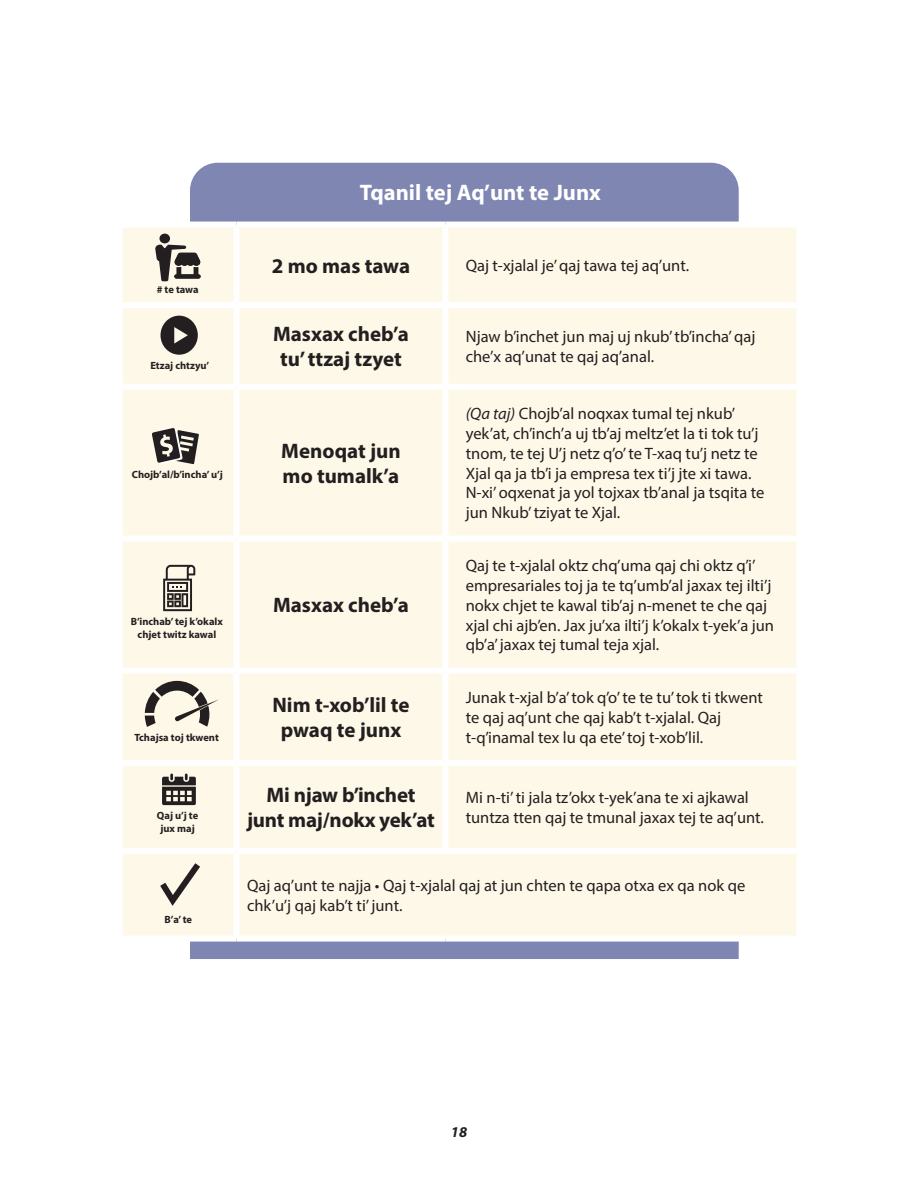
<style>
.page{position:relative;width:918px;height:1188px;background:#fff}
.page>*{position:absolute;margin:0;border:0;box-sizing:border-box;transform-origin:0 0}
.t1{font:700 22.5px "Myriad Pro";color:#fff}
.t2{font:700 21px/25.2px "Myriad Pro";color:#231f20;text-align:center}
.t3{font:16.5px/19.8px "Myriad Pro";color:#231f20}
.t4{font:italic 700 15px "Myriad Pro";color:#231f20}
.t5{font:700 10.5px/12.6px "Myriad Pro";color:#231f20;text-align:center}
.s1{font-style:italic}
</style>
<div class="page">
<div style="left:190px;top:162px;width:549px;height:797px;background:#7f86b2"></div>
<div style="left:123px;top:228px;width:673px;height:708px;background:#fef8e8"></div>
<div style="left:237px;top:222px;width:209px;height:6px;background:#fff"></div>
<div style="left:234px;top:228px;width:6px;height:74px;background:#fff"></div>
<div style="left:442px;top:228px;width:6px;height:74px;background:#fff"></div>
<div style="left:237px;top:302px;width:209px;height:6px;background:#fff"></div>
<div style="left:234px;top:308px;width:6px;height:76px;background:#fff"></div>
<div style="left:442px;top:308px;width:6px;height:76px;background:#fff"></div>
<div style="left:123px;top:384px;width:114px;height:6px;background:#fff"></div>
<div style="left:237px;top:384px;width:209px;height:6px;background:#fff"></div>
<div style="left:234px;top:390px;width:6px;height:146px;background:#fff"></div>
<div style="left:446px;top:384px;width:350px;height:6px;background:#fff"></div>
<div style="left:442px;top:390px;width:6px;height:146px;background:#fff"></div>
<div style="left:123px;top:536px;width:114px;height:6px;background:#fff"></div>
<div style="left:237px;top:536px;width:209px;height:6px;background:#fff"></div>
<div style="left:234px;top:542px;width:6px;height:126px;background:#fff"></div>
<div style="left:446px;top:536px;width:350px;height:6px;background:#fff"></div>
<div style="left:442px;top:542px;width:6px;height:126px;background:#fff"></div>
<div style="left:123px;top:668px;width:114px;height:6px;background:#fff"></div>
<div style="left:237px;top:668px;width:209px;height:6px;background:#fff"></div>
<div style="left:234px;top:674px;width:6px;height:86px;background:#fff"></div>
<div style="left:446px;top:668px;width:350px;height:6px;background:#fff"></div>
<div style="left:442px;top:674px;width:6px;height:86px;background:#fff"></div>
<div style="left:237px;top:760px;width:209px;height:6px;background:#fff"></div>
<div style="left:234px;top:766px;width:6px;height:82px;background:#fff"></div>
<div style="left:442px;top:766px;width:6px;height:82px;background:#fff"></div>
<div style="left:234px;top:854px;width:6px;height:82px;background:#fff"></div>
<div style="left:123px;top:302px;width:114px;height:6px;background:#fff"></div>
<div style="left:446px;top:302px;width:350px;height:6px;background:#fff"></div>
<div style="left:123px;top:760px;width:114px;height:6px;background:#fff"></div>
<div style="left:123px;top:222px;width:114px;height:6px;background:#fff"></div>
<div style="left:446px;top:222px;width:350px;height:6px;background:#fff"></div>
<div style="left:446px;top:760px;width:350px;height:6px;background:#fff"></div>
<div style="left:123px;top:848px;width:114px;height:6px;background:#fff"></div>
<div style="left:237px;top:848px;width:209px;height:6px;background:#fff"></div>
<div style="left:446px;top:848px;width:350px;height:6px;background:#fff"></div>
<div style="left:123px;top:936px;width:114px;height:6px;background:#fff"></div>
<div style="left:237px;top:936px;width:209px;height:6px;background:#fff"></div>
<div style="left:446px;top:936px;width:350px;height:6px;background:#fff"></div>
<svg style="left:155px;top:234px;width:46px;height:47px;background:#959088"></svg>
<svg style="left:161px;top:316px;width:37px;height:39px"></svg>
<svg style="left:163px;top:565px;width:32px;height:46px"></svg>
<svg style="left:162px;top:774px;width:34px;height:31px"></svg>
<svg style="left:152px;top:428px;width:47px;height:36px;background:#7a7671"></svg>
<svg style="left:145px;top:681px;width:74px;height:46px;background:#bab4a9"></svg>
<svg style="left:154px;top:857px;width:52px;height:54px;background:#e0dbcd"></svg>
<p class="t5" style="left:157px;top:283px;width:44px"># te tawa</p>
<p class="t5" style="left:150px;top:358px;width:60px">Etzaj chtzyu’</p>
<p class="t5" style="left:132px;top:468px;width:92px">Chojb’al/b’incha’ u’j</p>
<p class="t5" style="left:131px;top:615px;width:93px">B’inchab’ tej k’okalx chjet twitz kawal</p>
<p class="t5" style="left:134px;top:731px;width:86px">Tchajsa toj tkwent</p>
<p class="t5" style="left:157px;top:809px;width:43px">Qaj u’j te jux maj</p>
<p class="t5" style="left:165px;top:913px;width:29px">B’a’ te</p>
<p class="t1" style="left:360px;top:177px;width:242px">Tqanil tej Aq’unt te Junx</p>
<p class="t2" style="left:272px;top:252px;width:140px">2 mo mas tawa</p>
<p class="t3" style="left:466px;top:255px;width:225px">Qaj t-xjalal je’ qaj tawa tej aq’unt.</p>
<p class="t2" style="left:273px;top:321px;width:137px">Masxax cheb’a tu’ ttzaj tzyet</p>
<p class="t3" style="left:466px;top:326px;width:291px">Njaw b’inchet jun maj uj nkub’ tb’incha’ qaj che’x aq’unat te qaj aq’anal.</p>
<p class="t2" style="left:281px;top:437px;width:121px;text-align:left">Menoqat jun mo tumalk’a</p>
<p class="t2" style="left:273px;top:592px;width:137px">Masxax cheb’a</p>
<p class="t3" style="left:466px;top:404px;width:300px"><span class="s1">(Qa taj)</span> Chojb’al noqxax tumal tej nkub’ yek’at, ch’inch’a uj tb’aj meltz’et la ti tok tu’j tnom, te tej U’j netz q’o’ te T-xaq tu’j netz te Xjal qa ja tb’i ja empresa tex ti’j jte xi tawa.<br>N-xi’ oqxenat ja yol tojxax tb’anal ja tsqita te jun Nkub’ tziyat te Xjal.</p>
<p class="t3" style="left:466px;top:555px;width:310px">Qaj te t-xjalal oktz chq’uma qaj chi oktz q’i’ empresariales toj ja te tq’umb’al jaxax tej ilti’j nokx chjet te kawal tib’aj n-menet te che qaj xjal chi ajb’en. Jax ju’xa ilti’j k’okalx t-yek’a jun qb’a’ jaxax tej tumal teja xjal.</p>
<p class="t2" style="left:272px;top:692px;width:139px">Nim t-xob’lil te pwaq te junx</p>
<p class="t3" style="left:466px;top:688px;width:299px">Junak t-xjal b’a’ tok q’o’ te te tu’ tok ti tkwent te qaj aq’unt che qaj kab’t t-xjalal. Qaj t-q’inamal tex lu qa ete’ toj t-xob’lil.</p>
<p class="t2" style="left:247px;top:782px;width:189px">Mi njaw b’inchet junt maj/nokx yek’at</p>
<p class="t3" style="left:466px;top:788px;width:300px">Mi n-ti’ ti jala tz’okx t-yek’ana te xi ajkawal tuntza tten qaj te tmunal jaxax tej te aq’unt.</p>
<p class="t3" style="left:247px;top:875px;width:500px">Qaj aq’unt te najja • Qaj t-xjalal qaj at jun chten te qapa otxa ex qa nok qe chk’u’j qaj kab’t ti’ junt.</p>
<p class="t4" style="left:451px;top:1122px;width:18px">18</p>
</div>
